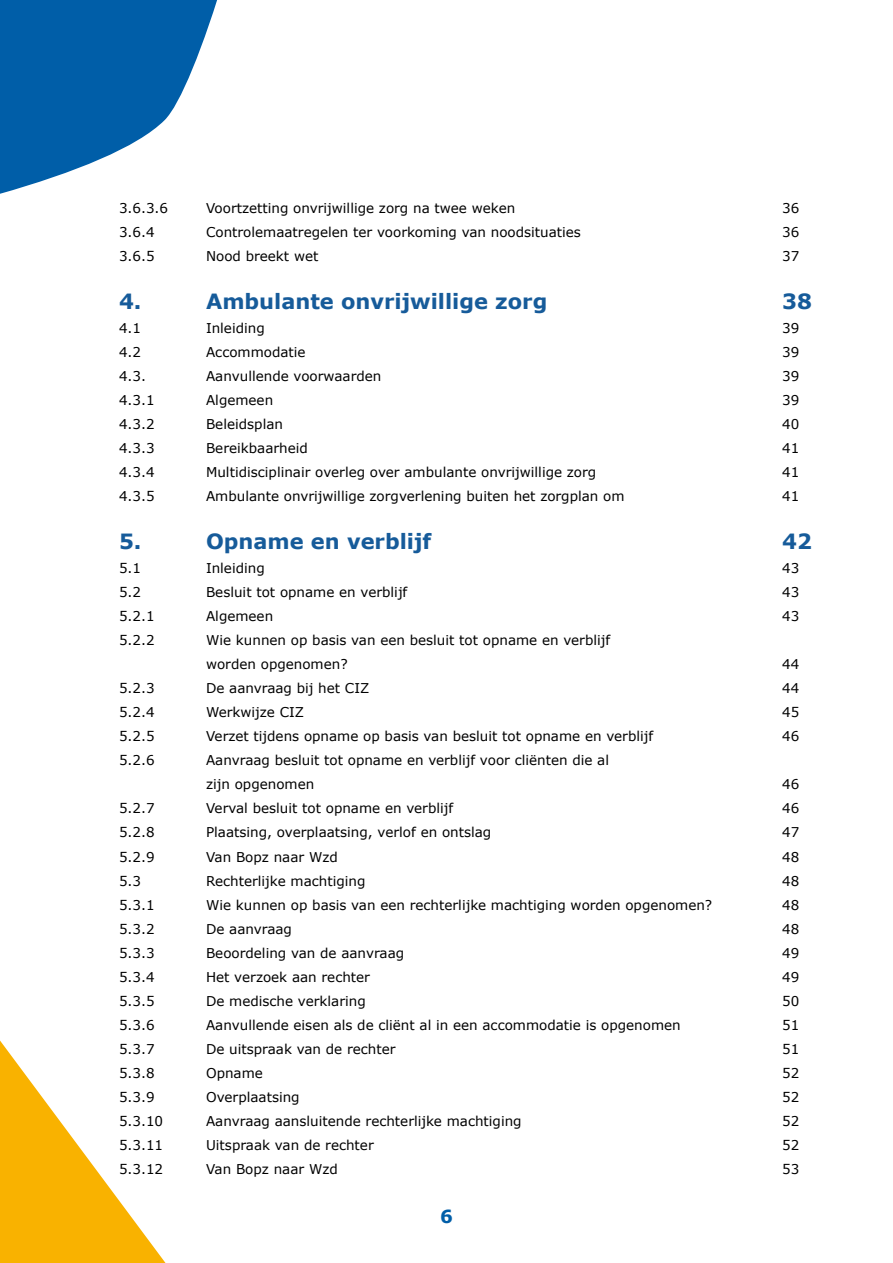
<style>
.page{position:relative;width:893px;height:1263px;background:#fff}
.page>*{position:absolute;margin:0;border:0;box-sizing:border-box;transform-origin:0 0}
.t1{font:700 21px "Verdana";color:#165b9a}
.t2{font:700 18px "Verdana";color:#005ea8}
.t3{font:13.5px/24px "Verdana";color:#000}
</style>
<div class="page">
<svg style="left:0;top:1040px;width:166px;height:223px"></svg>
<svg style="left:0;top:0;width:217px;height:194px;fill:#005ea8"></svg>
<p class="t3" style="left:119px;top:197px;width:51px">3.6.3.6</p>
<p class="t3" style="left:206px;top:197px;width:311px">Voortzetting onvrijwillige zorg na twee weken</p>
<p class="t3" style="left:782px;top:197px;width:19px">36</p>
<p class="t3" style="left:119px;top:221px;width:37px">3.6.4</p>
<p class="t3" style="left:206px;top:221px;width:376px">Controlemaatregelen ter voorkoming van noodsituaties</p>
<p class="t3" style="left:782px;top:221px;width:19px">36</p>
<p class="t3" style="left:119px;top:245px;width:37px">3.6.5</p>
<p class="t3" style="left:206px;top:245px;width:114px">Nood breekt wet</p>
<p class="t3" style="left:782px;top:245px;width:19px">37</p>
<h1 class="t1" style="left:119px;top:288px;width:24px">4.</h1>
<h1 class="t1" style="left:206px;top:288px;width:343px">Ambulante onvrijwillige zorg</h1>
<h1 class="t1" style="left:782px;top:288px;width:31px">38</h1>
<p class="t3" style="left:119px;top:317px;width:24px">4.1</p>
<p class="t3" style="left:206px;top:317px;width:60px">Inleiding</p>
<p class="t3" style="left:782px;top:317px;width:19px">39</p>
<p class="t3" style="left:119px;top:341px;width:24px">4.2</p>
<p class="t3" style="left:206px;top:341px;width:101px">Accommodatie</p>
<p class="t3" style="left:782px;top:341px;width:19px">39</p>
<p class="t3" style="left:119px;top:365px;width:28px">4.3.</p>
<p class="t3" style="left:206px;top:365px;width:177px">Aanvullende voorwaarden</p>
<p class="t3" style="left:782px;top:365px;width:19px">39</p>
<p class="t3" style="left:119px;top:389px;width:37px">4.3.1</p>
<p class="t3" style="left:206px;top:389px;width:69px">Algemeen</p>
<p class="t3" style="left:782px;top:389px;width:19px">39</p>
<p class="t3" style="left:119px;top:413px;width:37px">4.3.2</p>
<p class="t3" style="left:206px;top:413px;width:78px">Beleidsplan</p>
<p class="t3" style="left:782px;top:413px;width:19px">40</p>
<p class="t3" style="left:119px;top:437px;width:37px">4.3.3</p>
<p class="t3" style="left:206px;top:437px;width:103px">Bereikbaarheid</p>
<p class="t3" style="left:782px;top:437px;width:19px">41</p>
<p class="t3" style="left:119px;top:461px;width:37px">4.3.4</p>
<p class="t3" style="left:206px;top:461px;width:392px">Multidisciplinair overleg over ambulante onvrijwillige zorg</p>
<p class="t3" style="left:782px;top:461px;width:19px">41</p>
<p class="t3" style="left:119px;top:485px;width:37px">4.3.5</p>
<p class="t3" style="left:206px;top:485px;width:420px">Ambulante onvrijwillige zorgverlening buiten het zorgplan om</p>
<p class="t3" style="left:782px;top:485px;width:19px">41</p>
<h1 class="t1" style="left:119px;top:528px;width:24px">5.</h1>
<h1 class="t1" style="left:206px;top:528px;width:227px">Opname en verblijf</h1>
<h1 class="t1" style="left:782px;top:528px;width:31px">42</h1>
<p class="t3" style="left:119px;top:557px;width:24px">5.1</p>
<p class="t3" style="left:206px;top:557px;width:60px">Inleiding</p>
<p class="t3" style="left:782px;top:557px;width:19px">43</p>
<p class="t3" style="left:119px;top:581px;width:24px">5.2</p>
<p class="t3" style="left:206px;top:581px;width:203px">Besluit tot opname en verblijf</p>
<p class="t3" style="left:782px;top:581px;width:19px">43</p>
<p class="t3" style="left:119px;top:605px;width:37px">5.2.1</p>
<p class="t3" style="left:206px;top:605px;width:69px">Algemeen</p>
<p class="t3" style="left:782px;top:605px;width:19px">43</p>
<p class="t3" style="left:119px;top:629px;width:37px">5.2.2</p>
<p class="t3" style="left:206px;top:629px;width:406px">Wie kunnen op basis van een besluit tot opname en verblijf worden opgenomen?</p>
<p class="t3" style="left:782px;top:653px;width:19px">44</p>
<p class="t3" style="left:119px;top:677px;width:37px">5.2.3</p>
<p class="t3" style="left:206px;top:677px;width:165px">De aanvraag bij het CIZ</p>
<p class="t3" style="left:782px;top:677px;width:19px">44</p>
<p class="t3" style="left:119px;top:701px;width:37px">5.2.4</p>
<p class="t3" style="left:206px;top:701px;width:100px">Werkwijze CIZ</p>
<p class="t3" style="left:782px;top:701px;width:19px">45</p>
<p class="t3" style="left:119px;top:725px;width:37px">5.2.5</p>
<p class="t3" style="left:206px;top:725px;width:449px">Verzet tijdens opname op basis van besluit tot opname en verblijf</p>
<p class="t3" style="left:782px;top:725px;width:19px">46</p>
<p class="t3" style="left:119px;top:749px;width:37px">5.2.6</p>
<p class="t3" style="left:206px;top:749px;width:405px">Aanvraag besluit tot opname en verblijf voor cliënten die al zijn opgenomen</p>
<p class="t3" style="left:782px;top:773px;width:19px">46</p>
<p class="t3" style="left:119px;top:797px;width:37px">5.2.7</p>
<p class="t3" style="left:206px;top:797px;width:249px">Verval besluit tot opname en verblijf</p>
<p class="t3" style="left:782px;top:797px;width:19px">46</p>
<p class="t3" style="left:119px;top:821px;width:37px">5.2.8</p>
<p class="t3" style="left:206px;top:821px;width:287px">Plaatsing, overplaatsing, verlof en ontslag</p>
<p class="t3" style="left:782px;top:821px;width:19px">47</p>
<p class="t3" style="left:119px;top:845px;width:37px">5.2.9</p>
<p class="t3" style="left:206px;top:845px;width:133px">Van Bopz naar Wzd</p>
<p class="t3" style="left:782px;top:845px;width:19px">48</p>
<p class="t3" style="left:119px;top:869px;width:24px">5.3</p>
<p class="t3" style="left:206px;top:869px;width:161px">Rechterlijke machtiging</p>
<p class="t3" style="left:782px;top:869px;width:19px">48</p>
<p class="t3" style="left:119px;top:893px;width:37px">5.3.1</p>
<p class="t3" style="left:206px;top:893px;width:508px">Wie kunnen op basis van een rechterlijke machtiging worden opgenomen?</p>
<p class="t3" style="left:782px;top:893px;width:19px">48</p>
<p class="t3" style="left:119px;top:917px;width:37px">5.3.2</p>
<p class="t3" style="left:206px;top:917px;width:87px">De aanvraag</p>
<p class="t3" style="left:782px;top:917px;width:19px">48</p>
<p class="t3" style="left:119px;top:941px;width:37px">5.3.3</p>
<p class="t3" style="left:206px;top:941px;width:200px">Beoordeling van de aanvraag</p>
<p class="t3" style="left:782px;top:941px;width:19px">49</p>
<p class="t3" style="left:119px;top:965px;width:37px">5.3.4</p>
<p class="t3" style="left:206px;top:965px;width:165px">Het verzoek aan rechter</p>
<p class="t3" style="left:782px;top:965px;width:19px">49</p>
<p class="t3" style="left:119px;top:989px;width:37px">5.3.5</p>
<p class="t3" style="left:206px;top:989px;width:161px">De medische verklaring</p>
<p class="t3" style="left:782px;top:989px;width:19px">50</p>
<p class="t3" style="left:119px;top:1013px;width:37px">5.3.6</p>
<p class="t3" style="left:206px;top:1013px;width:476px">Aanvullende eisen als de cliënt al in een accommodatie is opgenomen</p>
<p class="t3" style="left:782px;top:1013px;width:19px">51</p>
<p class="t3" style="left:119px;top:1037px;width:37px">5.3.7</p>
<p class="t3" style="left:206px;top:1037px;width:191px">De uitspraak van de rechter</p>
<p class="t3" style="left:782px;top:1037px;width:19px">51</p>
<p class="t3" style="left:119px;top:1061px;width:37px">5.3.8</p>
<p class="t3" style="left:206px;top:1061px;width:58px">Opname</p>
<p class="t3" style="left:782px;top:1061px;width:19px">52</p>
<p class="t3" style="left:119px;top:1085px;width:37px">5.3.9</p>
<p class="t3" style="left:206px;top:1085px;width:95px">Overplaatsing</p>
<p class="t3" style="left:782px;top:1085px;width:19px">52</p>
<p class="t3" style="left:119px;top:1109px;width:46px">5.3.10</p>
<p class="t3" style="left:206px;top:1109px;width:317px">Aanvraag aansluitende rechterlijke machtiging</p>
<p class="t3" style="left:782px;top:1109px;width:19px">52</p>
<p class="t3" style="left:119px;top:1133px;width:46px">5.3.11</p>
<p class="t3" style="left:206px;top:1133px;width:169px">Uitspraak van de rechter</p>
<p class="t3" style="left:782px;top:1133px;width:19px">52</p>
<p class="t3" style="left:119px;top:1157px;width:46px">5.3.12</p>
<p class="t3" style="left:206px;top:1157px;width:133px">Van Bopz naar Wzd</p>
<p class="t3" style="left:782px;top:1157px;width:19px">53</p>
<h2 class="t2" style="left:440px;top:1204px;width:14px">6</h2>
</div>
